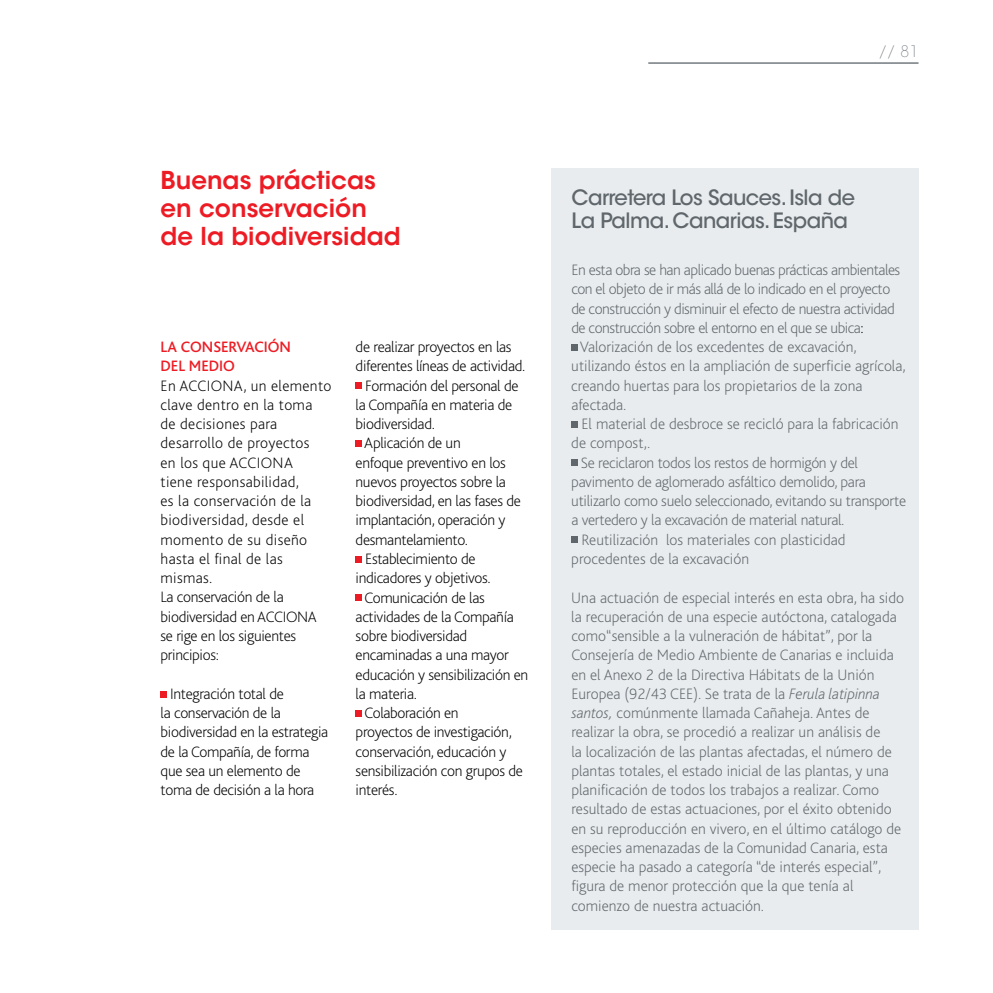
<style>
.page{position:relative;width:993px;height:993px;background:#fff}
.page>*{position:absolute;margin:0;border:0;box-sizing:border-box;transform-origin:0 0}
.t1{font:600 24.5px "ITC Avant Garde Std";color:#ed1c24}
.t2{font:500 21px/22.8px "ITC Avant Garde Std";letter-spacing:-.025em;color:#5f676c}
.t3{font:200 15.75px/19.2px "Bliss";color:#5f676c}
.t4{font:200 15.75px/19.2px "Bliss";letter-spacing:-.02em;color:#000}
.t5{font:200 15.75px/19.2px "Bliss";letter-spacing:.02em;color:#000}
.t6{font:200 15.75px "Bliss";letter-spacing:-.03em;color:#5f676c}
.t7{font:200 15.75px "Bliss";letter-spacing:-.02em;color:#5f676c}
.t8{font:500 15.75px "Bliss";color:#ed1c24}
.t9{font:200 15.75px "ITC Avant Garde Std";color:#5f676c}
.s1{color:#000}
.s2{font-style:italic}
</style>
<div class="page">
<hr style="left:648px;top:62px;width:270px;height:2px;background:#5f676c">
<div style="left:550px;top:169px;width:368px;height:760px;background:#e9ecee"></div>
<svg style="left:571px;top:344px;width:6px;height:6px"></svg>
<svg style="left:571px;top:421px;width:6px;height:6px"></svg>
<div style="left:571px;top:459px;width:6px;height:7px;background:#5f676c"></div>
<div style="left:571px;top:536px;width:6px;height:7px;background:#5f676c"></div>
<div style="left:160px;top:690px;width:7px;height:7px;background:#ed1c24"></div>
<div style="left:355px;top:382px;width:7px;height:7px;background:#ed1c24"></div>
<div style="left:355px;top:440px;width:7px;height:6px;background:#ed1c24"></div>
<div style="left:355px;top:556px;width:7px;height:6px;background:#ed1c24"></div>
<div style="left:355px;top:594px;width:7px;height:6px;background:#ed1c24"></div>
<div style="left:355px;top:710px;width:7px;height:6px;background:#ed1c24"></div>
<p class="t9" style="left:878px;top:42px;width:41px">// 81</p>
<p class="t1" style="left:160px;top:164px;width:217px">Buenas prácticas</p>
<p class="t1" style="left:160px;top:192px;width:208px">en conservación</p>
<p class="t1" style="left:160px;top:220px;width:241px">de la biodiversidad</p>
<p class="t8" style="left:160px;top:338px;width:119px">LA CONSERVACIÓN</p>
<p class="t8" style="left:160px;top:358px;width:9px">DEL</p>
<p class="t8" style="left:189px;top:358px;width:47px">MEDIO</p>
<p class="t5" style="left:160px;top:376px;width:172px">En ACCIONA, un elemento clave dentro en la toma<br>de decisiones para desarrollo de proyectos<br>en los que ACCIONA<br>tiene responsabilidad,<br>es la conservación de la biodiversidad, desde el momento de su diseño hasta el final de las mismas.</p>
<p class="t4" style="left:160px;top:588px;width:158px">La conservación de la biodiversidad en ACCIONA se rige en los siguientes principios:</p>
<p class="t4" style="left:160px;top:684px;width:169px;text-indent:10px">Integración total de<br>la conservación de la biodiversidad en la estrategia de la Compañía, de forma que sea un elemento de toma de decisión a la hora</p>
<p class="t4" style="left:355px;top:337px;width:171px">de realizar proyectos en las diferentes líneas de actividad.</p>
<p class="t4" style="left:355px;top:376px;width:164px;text-indent:10px">Formación del personal de la Compañía en materia de biodiversidad.</p>
<p class="t4" style="left:355px;top:434px;width:167px;text-indent:9px">Aplicación de un<br>enfoque preventivo en los nuevos proyectos sobre la biodiversidad, en las fases de implantación, operación y desmantelamiento.</p>
<p class="t4" style="left:355px;top:549px;width:137px;text-align:center">Establecimiento de indicadores y objetivos.</p>
<p class="t4" style="left:355px;top:588px;width:174px;text-indent:9px">Comunicación de las actividades de la Compañía sobre biodiversidad encaminadas a una mayor educación y sensibilización en la materia.</p>
<p class="t4" style="left:355px;top:703px;width:169px;text-indent:9px">Colaboración en<br>proyectos de investigación, conservación, educación y sensibilización con grupos de interés.</p>
<p class="t2" style="left:571px;top:186px;width:285px">Carretera Los Sauces. Isla de<br>La Palma. Canarias. España</p>
<p class="t6" style="left:571px;top:261px;width:330px">En esta obra se han aplicado buenas prácticas ambientales</p>
<p class="t6" style="left:571px;top:281px;width:320px">con el objeto de ir más allá de lo indicado en el proyecto</p>
<p class="t6" style="left:571px;top:300px;width:325px">de construcción y disminuir el efecto de nuestra actividad</p>
<p class="t6" style="left:571px;top:319px;width:294px">de construcción sobre el entorno en el que se ubica<span class="s1">:</span></p>
<p class="t3" style="left:579px;top:337px;width:278px">Valorización de los excedentes de excavación,</p>
<p class="t3" style="left:571px;top:357px;width:336px">utilizando éstos en la ampliación de superficie agrícola,</p>
<p class="t3" style="left:571px;top:376px;width:293px">creando huertas para los propietarios de la zona</p>
<p class="t3" style="left:571px;top:395px;width:57px">afectada.</p>
<p class="t3" style="left:581px;top:414px;width:318px">El material de desbroce se recicló para la fabricación</p>
<p class="t3" style="left:571px;top:434px;width:80px">de compost,.</p>
<p class="t7" style="left:580px;top:454px;width:278px">Se reciclaron todos los restos de hormigón y del</p>
<p class="t7" style="left:571px;top:473px;width:296px">pavimento de aglomerado asfáltico demolido, para</p>
<p class="t7" style="left:571px;top:492px;width:336px">utilizarlo como suelo seleccionado, evitando su transporte</p>
<p class="t7" style="left:571px;top:512px;width:274px">a vertedero y la excavación de material natural.</p>
<p class="t3" style="left:581px;top:530px;width:265px">Reutilización los materiales con plasticidad</p>
<p class="t3" style="left:571px;top:549px;width:179px">procedentes de la excavación</p>
<p class="t3" style="left:571px;top:588px;width:334px">Una actuación de especial interés en esta obra, ha sido la recuperación de una especie autóctona, catalogada como“sensible a la vulneración de hábitat”, por la Consejería de Medio Ambiente de Canarias e incluida en el Anexo 2 de la Directiva Hábitats de la Unión Europea (92/43 CEE). Se trata de la <span class="s2">Ferula latipinna santos,</span> comúnmente llamada Cañaheja. Antes de realizar la obra, se procedió a realizar un análisis de<br>la localización de las plantas afectadas, el número de plantas totales, el estado inicial de las plantas, y una planificación de todos los trabajos a realizar. Como resultado de estas actuaciones, por el éxito obtenido en su reproducción en vivero, en el último catálogo de especies amenazadas de la Comunidad Canaria, esta especie ha pasado a categoría “de interés especial”, figura de menor protección que la que tenía al comienzo de nuestra actuación.</p>
</div>
